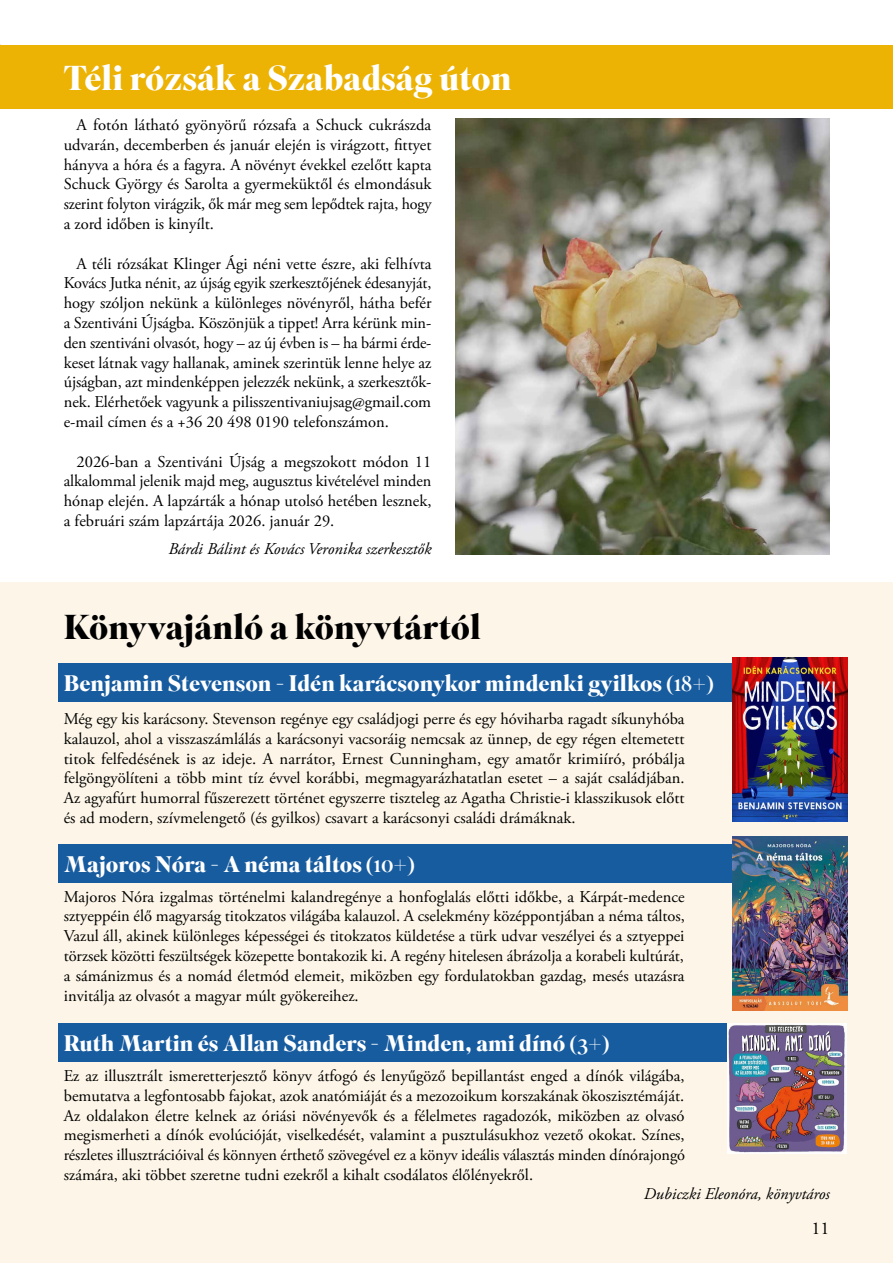
<style>
.page{position:relative;width:893px;height:1263px;background:#fff}
.page>*{position:absolute;margin:0;border:0;box-sizing:border-box;transform-origin:0 0}
.t1{font:700 34.5px "Superior Title";color:#fff}
.t2{font:700 34.5px "Superior Title";color:#000}
.t3{font:700 22.5px "Superior Title";color:#fff}
.t4{font:18px "Adobe Garamond Pro";color:#000}
.t5{font:16.5px/19.8px "Adobe Garamond Pro";color:#000;text-align:justify}
.t6{font:italic 16.5px "Adobe Garamond Pro";color:#000}
.s1{font-weight:400}
</style>
<div class="page">
<div style="left:0;top:583px;width:893px;height:680px;background:#fdf6e8"></div>
<div style="left:58px;top:663px;width:771px;height:39px;background:#185ca0"></div>
<div style="left:58px;top:844px;width:772px;height:38px;background:#185ca0"></div>
<div style="left:58px;top:1024px;width:771px;height:38px;background:#185ca0"></div>
<img style="left:732px;top:658px;width:116px;height:163px">
<img style="left:732px;top:836px;width:116px;height:174px">
<img style="left:727px;top:1024px;width:119px;height:129px">
<div style="left:0;top:45px;width:893px;height:64px;background:#ecb305"></div>
<img style="left:455px;top:118px;width:375px;height:436px">
<h1 class="t1" style="left:64px;top:56px;width:449px">Téli rózsák a Szabadság úton</h1>
<p class="t5" style="left:64px;top:115px;width:369px;text-indent:13px">A fotón látható gyönyörű rózsafa a Schuck cukrászda udvarán, decemberben és január elején is virágzott, fittyet hányva a hóra és a fagyra. A növényt évekkel ezelőtt kapta Schuck György és Sarolta a gyermeküktől és elmondásuk szerint folyton virágzik, ők már meg sem lepődtek rajta, hogy a zord időben is kinyílt.</p>
<p class="t5" style="left:64px;top:254px;width:369px;text-indent:13px">A téli rózsákat Klinger Ági néni vette észre, aki felhívta Kovács Jutka nénit, az újság egyik szerkesztőjének édesanyját, hogy szóljon nekünk a különleges növényről, hátha befér a Szentiváni Újságba. Köszönjük a tippet! Arra kérünk min&shy;den szentiváni olvasót, hogy – az új évben is – ha bármi érde&shy;keset látnak vagy hallanak, aminek szerintük lenne helye az újságban, azt mindenképpen jelezzék nekünk, a szerkesztők&shy;nek. Elérhetőek vagyunk a pilisszentivaniujsag@gmail.com e-mail címen és a +36 20 498 0190 telefonszámon.</p>
<p class="t5" style="left:64px;top:452px;width:369px;text-indent:13px">2026-ban a Szentiváni Újság a megszokott módon 11 alkalommal jelenik majd meg, augusztus kivételével minden hónap elején. A lapzárták a hónap utolsó hetében lesznek, a februári szám lapzártája 2026. január 29.</p>
<p class="t6" style="left:168px;top:539px;width:265px">Bárdi Bálint és Kovács Veronika szerkesztők</p>
<h1 class="t2" style="left:64px;top:606px;width:419px">Könyvajánló a könyvtártól</h1>
<h2 class="t3" style="left:64px;top:669px;width:651px">Benjamin Stevenson - Idén karácsonykor mindenki gyilkos <span class="s1">(18+)</span></h2>
<p class="t5" style="left:64px;top:709px;width:623px">Még egy kis karácsony. Stevenson regénye egy családjogi perre és egy hóviharba ragadt síkunyhóba kalauzol, ahol a visszaszámlálás a karácsonyi vacsoráig nemcsak az ünnep, de egy régen eltemetett titok felfedésének is az ideje. A narrátor, Ernest Cunningham, egy amatőr krimiíró, próbálja felgöngyölíteni a több mint tíz évvel korábbi, megmagyarázhatatlan esetet – a saját családjában.<br>Az agyafúrt humorral fűszerezett történet egyszerre tiszteleg az Agatha Christie-i klasszikusok előtt és ad modern, szívmelengető (és gyilkos) csavart a karácsonyi családi drámáknak.</p>
<h2 class="t3" style="left:64px;top:850px;width:352px">Majoros Nóra - A néma táltos <span class="s1">(10+)</span></h2>
<p class="t5" style="left:64px;top:887px;width:623px">Majoros Nóra izgalmas történelmi kalandregénye a honfoglalás előtti időkbe, a Kárpát-medence sztyeppéin élő magyarság titokzatos világába kalauzol. A cselekmény középpontjában a néma táltos, Vazul áll, akinek különleges képességei és titokzatos küldetése a türk udvar veszélyei és a sztyeppei törzsek közötti feszültségek közepette bontakozik ki. A regény hitelesen ábrázolja a korabeli kultúrát, a sámánizmus és a nomád életmód elemeit, miközben egy fordulatokban gazdag, mesés utazásra invitálja az olvasót a magyar múlt gyökereihez.</p>
<h2 class="t3" style="left:64px;top:1029px;width:547px">Ruth Martin és Allan Sanders - Minden, ami dínó <span class="s1">(3+)</span></h2>
<p class="t5" style="left:64px;top:1066px;width:623px">Ez az illusztrált ismeretterjesztő könyv átfogó és lenyűgöző bepillantást enged a dínók világába, bemutatva a legfontosabb fajokat, azok anatómiáját és a mezozoikum korszakának ökoszisztémáját.<br>Az oldalakon életre kelnek az óriási növényevők és a félelmetes ragadozók, miközben az olvasó megismerheti a dínók evolúcióját, viselkedését, valamint a pusztulásukhoz vezető okokat. Színes, részletes illusztrációival és könnyen érthető szövegével ez a könyv ideális választás minden dínórajongó számára, aki többet szeretne tudni ezekről a kihalt csodálatos élőlényekről.</p>
<p class="t6" style="left:644px;top:1184px;width:188px">Dubiczki Eleonóra, könyvtáros</p>
<p class="t4" style="left:811px;top:1217px;width:19px">11</p>
</div>
